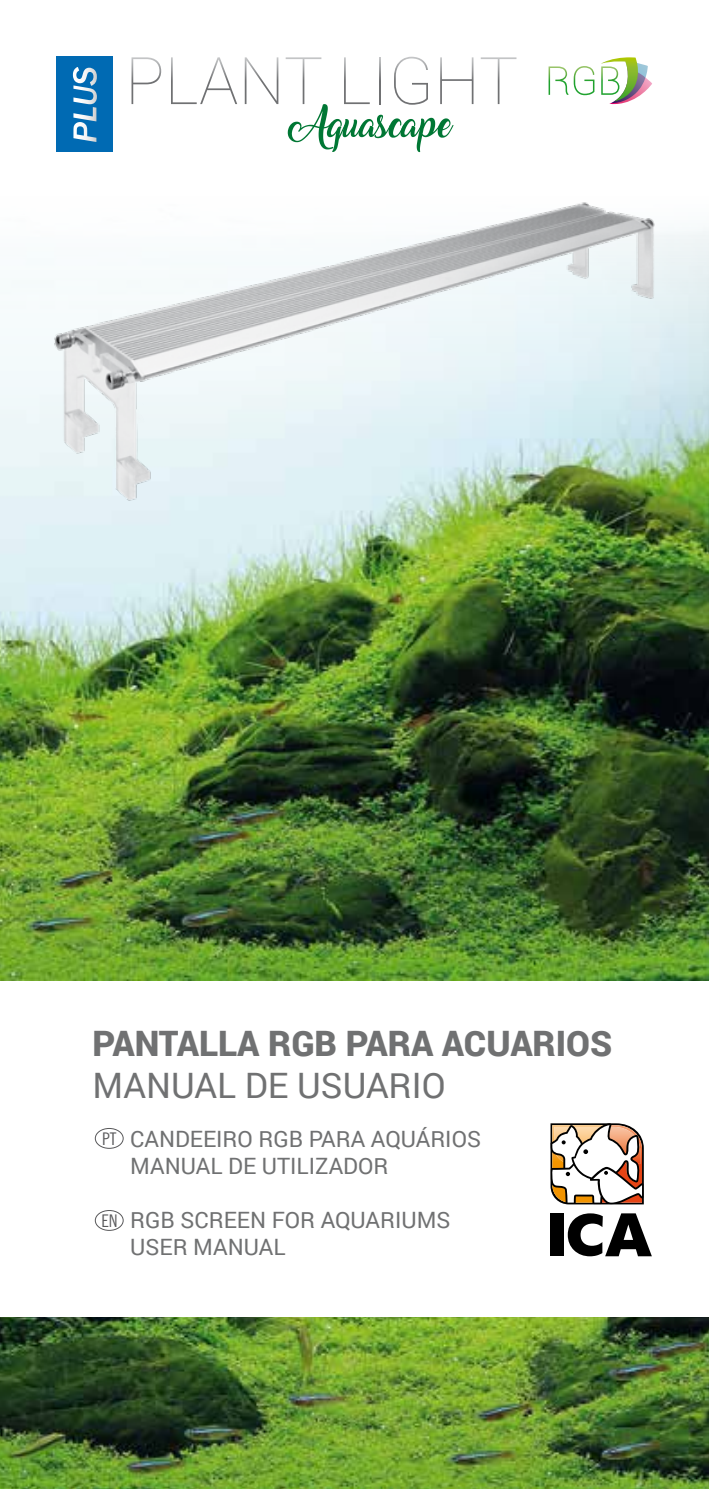
<style>
.page{position:relative;width:709px;height:1489px;background:#fff}
.page>*{position:absolute;margin:0;border:0;box-sizing:border-box;transform-origin:0 0}
.t1{font:900 35px "Roboto";color:#707172}
.t2{font:35px "Roboto";color:#707172}
.t3{font:22.5px/27px "Roboto";color:#707172}
.t4{font:condensed 17.5px "News Gothic BT";color:#58585a}
</style>
<div class="page">
<div style="left:57px;top:57px;width:56px;height:95px;background:#006ab3"></div>
<img style="left:0;top:228px;width:709px;height:752px">
<img style="left:40px;top:202px;width:639px;height:314px">
<img style="left:0;top:1317px;width:709px;height:171px">
<div style="left:95px;top:1128px;width:28px;height:20px;border:1px solid #58585a;border-radius:50%"></div>
<div style="left:95px;top:1210px;width:28px;height:20px;border:1px solid #58585a;border-radius:50%"></div>
<svg style="left:131px;top:57px;width:30px;height:47px"></svg>
<svg style="left:171px;top:57px;width:66px;height:47px"></svg>
<svg style="left:245px;top:57px;width:33px;height:47px"></svg>
<svg style="left:286px;top:57px;width:187px;height:95px"></svg>
<svg style="left:481px;top:57px;width:35px;height:47px"></svg>
<svg style="left:548px;top:66px;width:46px;height:29px"></svg>
<svg style="left:601px;top:57px;width:51px;height:47px"></svg>
<svg style="left:73px;top:67px;width:24px;height:75px"></svg>
<div style="left:550px;top:1213px;width:14px;height:43px;background:#000"></div>
<svg style="left:568px;top:1213px;width:84px;height:43px"></svg>
<svg style="left:550px;top:1123px;width:94px;height:81px"></svg>
<h1 class="t1" style="left:93px;top:1018px;width:521px">PANTALLA RGB PARA ACUARIOS</h1>
<h1 class="t2" style="left:93px;top:1060px;width:354px">MANUAL DE USUARIO</h1>
<p class="t3" style="left:130px;top:1124px;width:352px">CANDEEIRO RGB PARA AQUÁRIOS<br>MANUAL DE UTILIZADOR</p>
<p class="t3" style="left:130px;top:1205px;width:322px">RGB SCREEN FOR AQUARIUMS<br>USER MANUAL</p>
<p class="t4" style="left:102px;top:1127px;width:16px">PT</p>
<p class="t4" style="left:101px;top:1209px;width:18px">EN</p>
</div>
